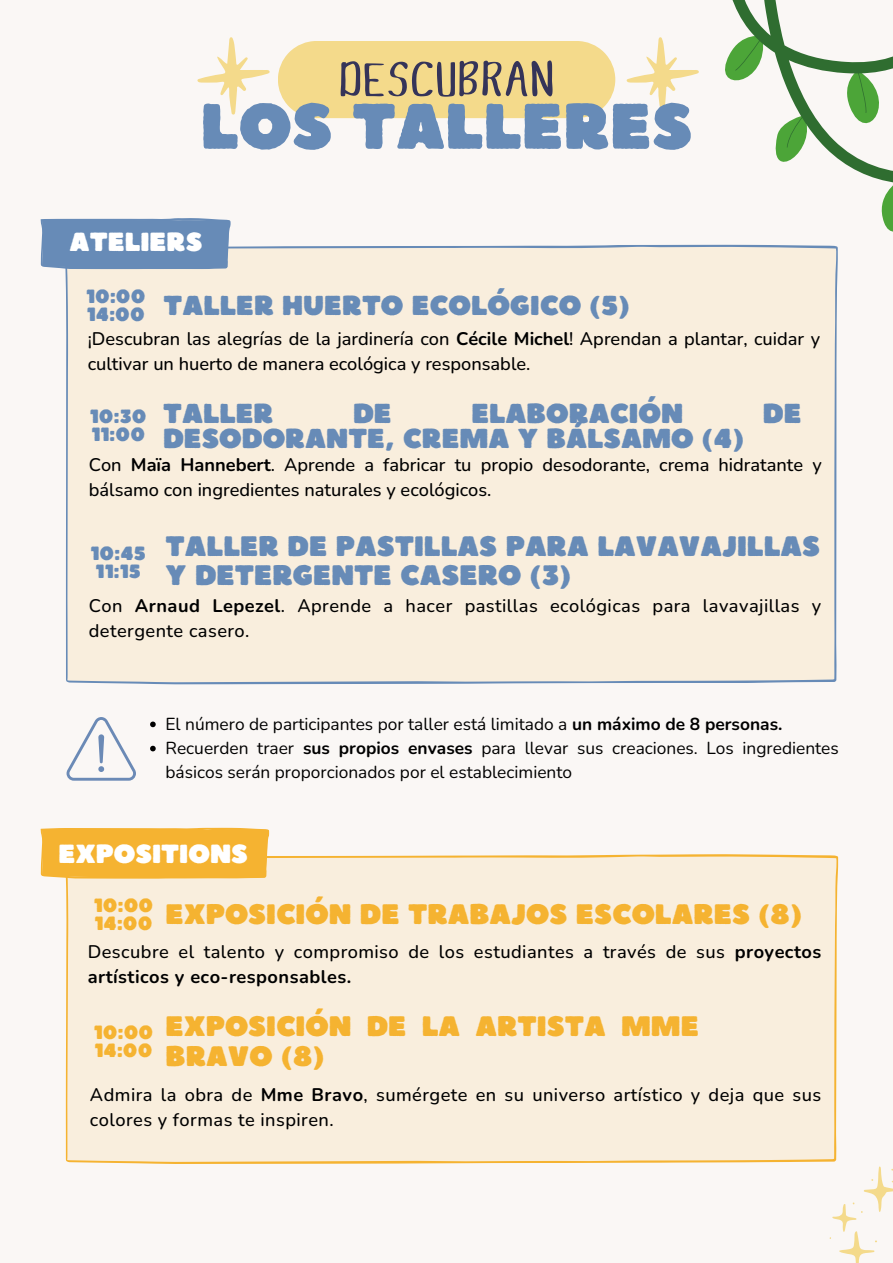
<style>
.page{position:relative;width:893px;height:1263px;background:#faf7f5}
.page>*{position:absolute;margin:0;border:0;box-sizing:border-box;transform-origin:0 0}
.t1{font:64.2px "Boulder";color:#678bb7}
.t2{font:54px "Story";color:#353459}
.t3{font:28.2px/29.2px "Boulder";color:#f5b331}
.t4{font:28.2px/29.2px "Boulder";color:#678bb7}
.t5{font:27.45px "Boulder";color:#678bb7}
.t6{font:26.25px "Boulder";color:#fff}
.t7{font:19.2px/18px "Boulder";color:#678bb7}
.t8{font:19.2px/18px "Boulder";color:#f5b331}
.t9{font:500 18.23px/25.3px "Nunito";letter-spacing:.025em;color:#000}
.t10{font:500 18.23px/25.3px "Nunito";color:#000}
.t11{font:17.33px/24.2px "Nunito";color:#000}
.s1{font-weight:700}
</style>
<div class="page">
<svg style="left:725px;top:0;width:168px;height:232px"></svg>
<div style="left:278px;top:41px;width:337px;height:77px;background:#f4da8b"></div>
<svg style="left:626px;top:37px;width:73px;height:78px"></svg>
<svg style="left:197px;top:37px;width:73px;height:78px"></svg>
<svg style="left:829px;top:1166px;width:64px;height:97px"></svg>
<div style="left:65px;top:244px;width:773px;height:440px;background:#f9eedd"></div>
<div style="left:40px;top:218px;width:191px;height:51px;background:#678bb7"></div>
<svg style="left:67px;top:717px;width:69px;height:63px"></svg>
<svg style="left:150px;top:721px;width:6px;height:6px"></svg>
<svg style="left:150px;top:746px;width:6px;height:5px"></svg>
<div style="left:65px;top:854px;width:773px;height:310px;background:#f9eedd"></div>
<svg style="left:40px;top:827px;width:229px;height:52px;background:#f5b63a"></svg>
<h2 class="t2" style="left:338px;top:42px;width:218px">DESCUBRAN</h2>
<h1 class="t1" style="left:200px;top:85px;width:493px">LOS TALLERES</h1>
<h3 class="t6" style="left:70px;top:225px;width:134px">ATELIERS</h3>
<p class="t7" style="left:86px;top:286px;width:61px">10:00<br>14:00</p>
<h3 class="t5" style="left:164px;top:288px;width:468px">TALLER HUERTO ECOLÓGICO (5)</h3>
<p class="t10" style="left:88px;top:326px;width:734px">¡Descubran las alegrías de la jardinería con <span class="s1">Cécile Michel</span>! Aprendan a plantar, cuidar y cultivar un huerto de manera ecológica y responsable.</p>
<h3 class="t5" style="left:163px;top:396px;width:112px">TALLER</h3>
<h3 class="t5" style="left:353px;top:396px;width:40px">DE</h3>
<h3 class="t5" style="left:471px;top:396px;width:213px">ELABORACIÓN</h3>
<h3 class="t5" style="left:763px;top:396px;width:40px">DE</h3>
<h3 class="t5" style="left:163px;top:420px;width:582px">DESODORANTE, CREMA Y BÁLSAMO (4)</h3>
<p class="t10" style="left:89px;top:452px;width:734px">Con <span class="s1">Maïa Hannebert</span>. Aprende a fabricar tu propio desodorante, crema hidratante y bálsamo con ingredientes naturales y ecológicos.</p>
<h3 class="t4" style="left:166px;top:530px;width:656px">TALLER DE PASTILLAS PARA LAVAVAJILLAS<br>Y DETERGENTE CASERO (3)</h3>
<p class="t9" style="left:89px;top:593px;width:734px">Con <span class="s1">Arnaud Lepezel</span>. Aprende a hacer pastillas ecológicas para lavavajillas y detergente casero.</p>
<p class="t7" style="left:90px;top:406px;width:58px">10:30<br>11:00</p>
<p class="t7" style="left:91px;top:543px;width:57px">10:45<br>11:15</p>
<p class="t11" style="left:165px;top:712px;width:675px">El número de participantes por taller está limitado a <span class="s1">un máximo de 8 personas.<br></span>Recuerden traer <span class="s1">sus propios envases</span> para llevar sus creaciones. Los ingredientes básicos serán proporcionados por el establecimiento</p>
<h3 class="t6" style="left:58px;top:837px;width:191px">EXPOSITIONS</h3>
<p class="t8" style="left:94px;top:896px;width:61px">10:00</p>
<h3 class="t3" style="left:94px;top:899px;width:709px"><sub>14:00</sub> EXPOSICIÓN DE TRABAJOS ESCOLARES (8)</h3>
<p class="t9" style="left:88px;top:939px;width:735px">Descubre el talento y compromiso de los estudiantes a través de sus <span class="s1">proyectos artísticos y eco-responsables.</span></p>
<p class="t8" style="left:94px;top:1023px;width:61px">10:00<br>14:00</p>
<p class="t9" style="left:90px;top:1082px;width:733px">Admira la obra de <span class="s1">Mme Bravo</span>, sumérgete en su universo artístico y deja que sus colores y formas te inspiren.</p>
<h3 class="t3" style="left:166px;top:1011px;width:535px">EXPOSICIÓN DE LA ARTISTA MME<br>BRAVO (8)</h3>
</div>
